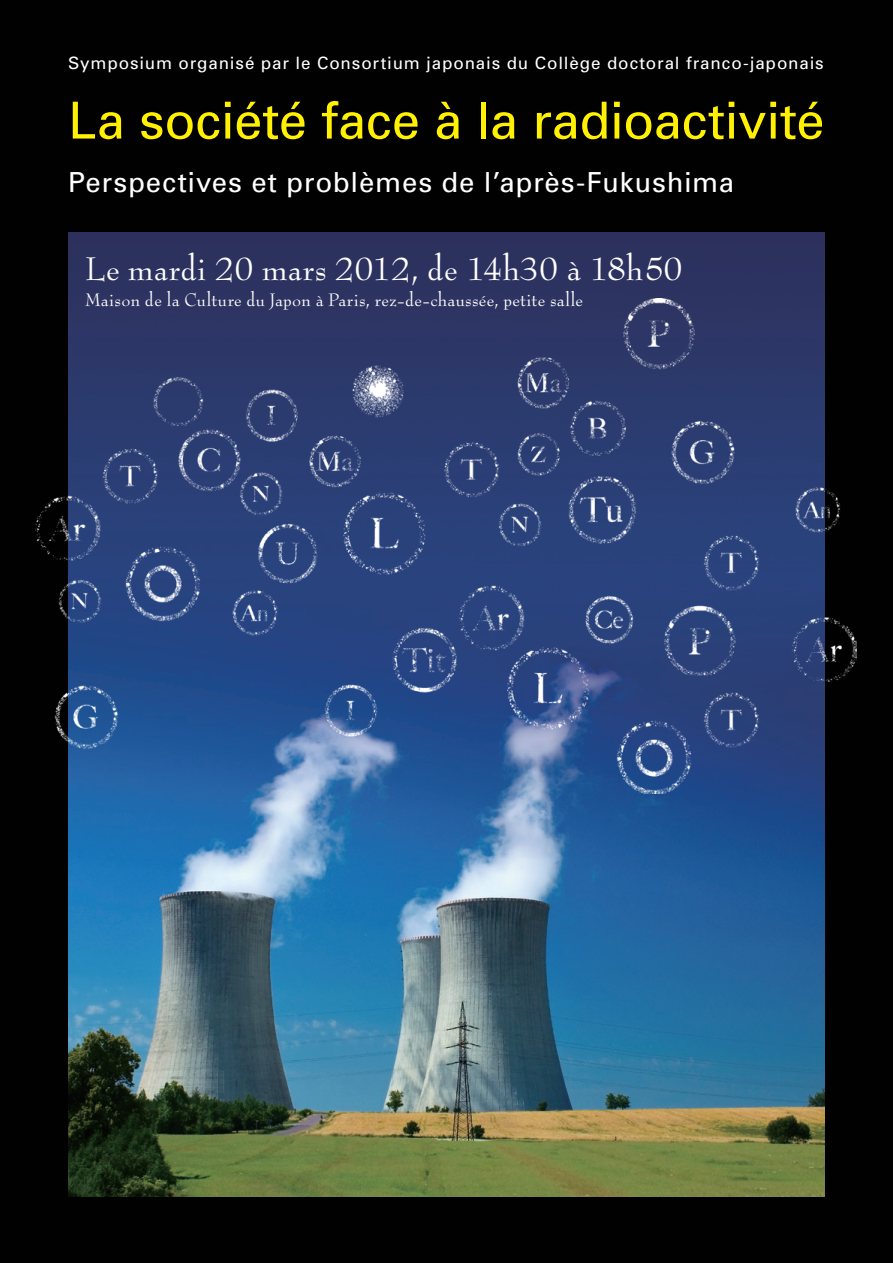
<style>
.page{position:relative;width:893px;height:1263px;background:#010101}
.page>*{position:absolute;margin:0;border:0;box-sizing:border-box;transform-origin:0 0}
.t1{font:51px "Univers";letter-spacing:-.01em;color:#fff101}
.t2{font:35.7px "Bernhard Modern";letter-spacing:-.005em;color:#fff}
.t3{font:27.6px "Univers";letter-spacing:.03em;color:#fff}
.t4{font:19.65px "Bernhard Modern";letter-spacing:.01em;color:#fff}
.t5{font:16.95px "Univers";letter-spacing:.05em;color:#fff}
</style>
<div class="page">
<img style="left:68px;top:233px;width:757px;height:963px">
<img style="left:35px;top:299px;width:821px;height:495px">
<p class="t5" style="left:68px;top:53px;width:757px">Symposium organisé par le Consortium japonais du Collège doctoral franco-japonais</p>
<h1 class="t1" style="left:68px;top:91px;width:758px">La société face à la radioactivité</h1>
<h3 class="t3" style="left:68px;top:166px;width:668px">Perspectives et problèmes de l’après-Fukushima</h3>
<h2 class="t2" style="left:85px;top:250px;width:599px">Le mardi 20 mars 2012, de 14h30 à 18h50</h2>
<p class="t4" style="left:85px;top:290px;width:500px">Maison de la Culture du Japon à Paris, rez-de-chaussée, petite salle</p>
</div>
